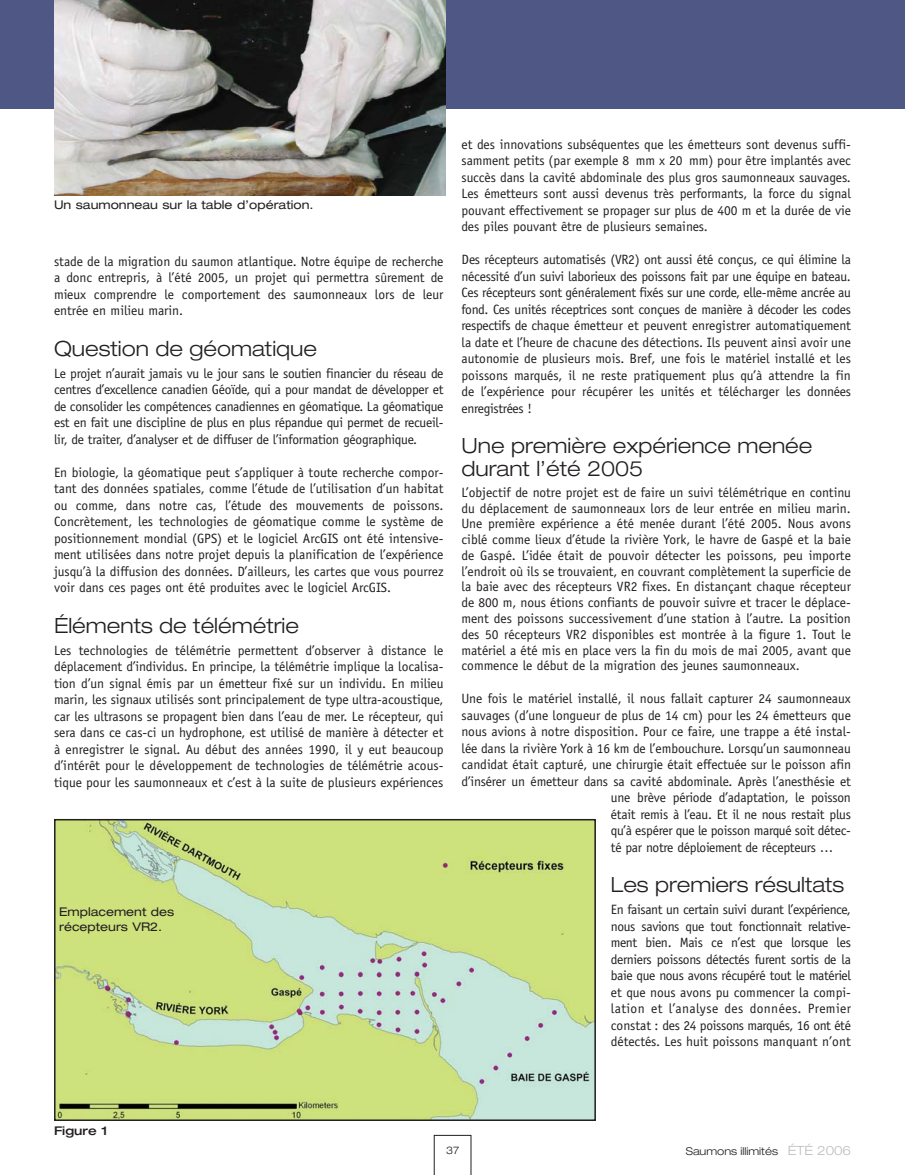
<style>
.page{position:relative;width:905px;height:1175px;background:#fff}
.page>*{position:absolute;margin:0;border:0;box-sizing:border-box;transform-origin:0 0}
.t1{font:300 expanded 21px/23.2px "Helvetica Neue";color:#231f20}
.t2{font:13.5px/16.5px "Officina Sans";letter-spacing:-.01em;color:#231f20;text-align:justify}
.t3{font:expanded 12px/15px "Helvetica Neue";color:#231f20}
.t4{font:500 expanded 12px "Helvetica Neue";color:#231f20}
.t5{font:300 expanded 10.8px "Helvetica Neue";color:#231f20}
.t6{font:300 expanded 10.5px "Helvetica Neue";color:#231f20}
.s1{font-size:12.75px;color:#bbbdc0}
</style>
<div class="page">
<svg style="left:434px;top:1135px;width:37px;height:39px"></svg>
<div style="left:0;top:0;width:904px;height:108px;background:#4f5885"></div>
<img style="left:54px;top:0;width:391px;height:196px">
<img style="left:57px;top:822px;width:536px;height:295px">
<div style="left:54px;top:819px;width:542px;height:301px;border:2px solid #231f20"></div>
<p class="t3" style="left:54px;top:198px;width:261px">Un saumonneau sur la table d’opération.</p>
<p class="t2" style="left:54px;top:254px;width:391px">stade de la migration du saumon atlantique. Notre équipe de recherche a donc entrepris, à l’été 2005, un projet qui permettra sûrement de mieux comprendre le comportement des saumonneaux lors de leur entrée en milieu marin.</p>
<h1 class="t1" style="left:54px;top:338px;width:264px">Question de géomatique</h1>
<p class="t2" style="left:54px;top:366px;width:391px">Le projet n’aurait jamais vu le jour sans le soutien financier du réseau de centres d’excellence canadien Géoïde, qui a pour mandat de développer et de consolider les compétences canadiennes en géomatique. La géomatique est en fait une discipline de plus en plus répandue qui permet de recueil&shy;lir, de traiter, d’analyser et de diffuser de l’information géographique.</p>
<p class="t2" style="left:54px;top:465px;width:391px">En biologie, la géomatique peut s’appliquer à toute recherche compor&shy;tant des données spatiales, comme l’étude de l’utilisation d’un habitat ou comme, dans notre cas, l’étude des mouvements de poissons.<br>Concrètement, les technologies de géomatique comme le système de positionnement mondial (GPS) et le logiciel ArcGIS ont été intensive&shy;ment utilisées dans notre projet depuis la planification de l’expérience jusqu’à la diffusion des données. D’ailleurs, les cartes que vous pourrez voir dans ces pages ont été produites avec le logiciel ArcGIS.</p>
<h1 class="t1" style="left:54px;top:615px;width:246px">Éléments de télémétrie</h1>
<p class="t2" style="left:54px;top:643px;width:391px">Les technologies de télémétrie permettent d’observer à distance le déplacement d’individus. En principe, la télémétrie implique la localisa&shy;tion d’un signal émis par un émetteur fixé sur un individu. En milieu marin, les signaux utilisés sont principalement de type ultra-acoustique, car les ultrasons se propagent bien dans l’eau de mer. Le récepteur, qui sera dans ce cas-ci un hydrophone, est utilisé de manière à détecter et à enregistrer le signal. Au début des années 1990, il y eut beaucoup d’intérêt pour le développement de technologies de télémétrie acous&shy;tique pour les saumonneaux et c’est à la suite de plusieurs expériences</p>
<p class="t3" style="left:59px;top:905px;width:117px">Emplacement des récepteurs VR2.</p>
<p class="t2" style="left:461px;top:137px;width:391px">et des innovations subséquentes que les émetteurs sont devenus suffi&shy;samment petits (par exemple 8 mm x 20 mm) pour être implantés avec succès dans la cavité abdominale des plus gros saumonneaux sauvages.<br>Les émetteurs sont aussi devenus très performants, la force du signal pouvant effectivement se propager sur plus de 400 m et la durée de vie des piles pouvant être de plusieurs semaines.</p>
<p class="t2" style="left:461px;top:252px;width:391px">Des récepteurs automatisés (VR2) ont aussi été conçus, ce qui élimine la nécessité d’un suivi laborieux des poissons fait par une équipe en bateau.<br>Ces récepteurs sont généralement fixés sur une corde, elle-même ancrée au fond. Ces unités réceptrices sont conçues de manière à décoder les codes respectifs de chaque émetteur et peuvent enregistrer automatiquement la date et l’heure de chacune des détections. Ils peuvent ainsi avoir une autonomie de plusieurs mois. Bref, une fois le matériel installé et les poissons marqués, il ne reste pratiquement plus qu’à attendre la fin de l’expérience pour récupérer les unités et télécharger les données enregistrées !</p>
<h1 class="t1" style="left:461px;top:435px;width:352px">Une première expérience menée durant l’été 2005</h1>
<p class="t2" style="left:461px;top:485px;width:391px;line-height:15.8px">L’objectif de notre projet est de faire un suivi télémétrique en continu du déplacement de saumonneaux lors de leur entrée en milieu marin.<br>Une première expérience a été menée durant l’été 2005. Nous avons ciblé comme lieux d’étude la rivière York, le havre de Gaspé et la baie de Gaspé. L’idée était de pouvoir détecter les poissons, peu importe l’endroit où ils se trouvaient, en couvrant complètement la superficie de la baie avec des récepteurs VR2 fixes. En distançant chaque récepteur de 800 m, nous étions confiants de pouvoir suivre et tracer le déplace&shy;ment des poissons successivement d’une station à l’autre. La position des 50 récepteurs VR2 disponibles est montrée à la figure 1. Tout le matériel a été mis en place vers la fin du mois de mai 2005, avant que commence le début de la migration des jeunes saumonneaux.</p>
<p class="t2" style="left:461px;top:691px;width:391px">Une fois le matériel installé, il nous fallait capturer 24 saumonneaux</p>
<p class="t2" style="left:461px;top:708px;width:391px">sauvages (d’une longueur de plus de 14 cm) pour les 24 émetteurs que</p>
<p class="t2" style="left:461px;top:724px;width:391px">nous avions à notre disposition. Pour ce faire, une trappe a été instal-</p>
<p class="t2" style="left:461px;top:741px;width:391px">lée dans la rivière York à 16 km de l’embouchure. Lorsqu’un saumonneau</p>
<p class="t2" style="left:461px;top:757px;width:391px">candidat était capturé, une chirurgie était effectuée sur le poisson afin</p>
<p class="t2" style="left:461px;top:774px;width:391px">d’insérer un émetteur dans sa cavité abdominale. Après l’anesthésie et</p>
<p class="t2" style="left:611px;top:790px;width:241px">une brève période d’adaptation, le poisson</p>
<p class="t2" style="left:611px;top:807px;width:241px">était remis à l’eau. Et il ne nous restait plus</p>
<p class="t2" style="left:611px;top:823px;width:241px">qu’à espérer que le poisson marqué soit détec-</p>
<p class="t2" style="left:611px;top:840px;width:224px">té par notre déploiement de récepteurs …</p>
<h1 class="t1" style="left:611px;top:875px;width:235px">Les premiers résultats</h1>
<p class="t2" style="left:611px;top:902px;width:241px">En faisant un certain suivi durant l’expérience, nous savions que tout fonctionnait relative&shy;ment bien. Mais ce n’est que lorsque les derniers poissons détectés furent sortis de la baie que nous avons récupéré tout le matériel et que nous avons pu commencer la compi&shy;lation et l’analyse des données. Premier constat : des 24 poissons marqués, 16 ont été détectés. Les huit poissons manquant n’ont</p>
<p class="t4" style="left:54px;top:1126px;width:55px">Figure 1</p>
<p class="t6" style="left:446px;top:1146px;width:15px">37</p>
<p class="t5" style="left:685px;top:1147px;width:167px">Saumons illimités <span class="s1">ÉTÉ 2006</span></p>
</div>
